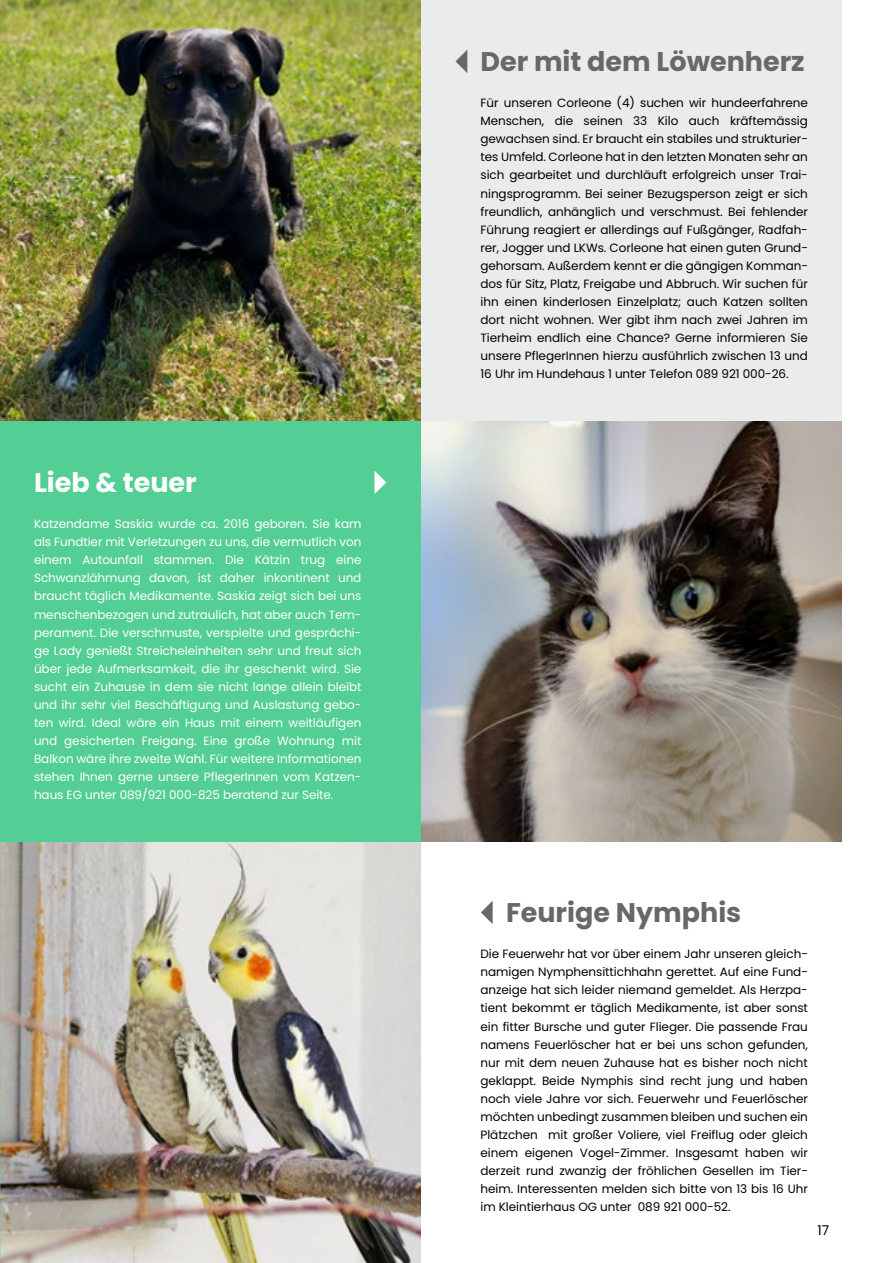
<style>
.page{position:relative;width:893px;height:1263px;background:#fff}
.page>*{position:absolute;margin:0;border:0;box-sizing:border-box;transform-origin:0 0}
.t1{font:700 27px "Poppins";color:#676868}
.t2{font:700 27px "Poppins";color:#fff}
.t3{font:13.5px "Poppins";color:#000}
.t4{font:12px/18px "Poppins";letter-spacing:-.005em;color:#000;text-align:justify}
.t5{font:12px/18px "Poppins";letter-spacing:-.005em;color:#fff;text-align:justify}
</style>
<div class="page">
<div style="left:421px;top:0;width:421px;height:421px;background:#eaebeb"></div>
<img style="left:0;top:842px;width:421px;height:421px">
<img style="left:421px;top:421px;width:421px;height:421px">
<img style="left:0;top:0;width:421px;height:421px">
<div style="left:0;top:421px;width:421px;height:421px;background:#53ce95"></div>
<h1 class="t2" style="left:34px;top:467px;width:164px">Lieb &amp; teuer</h1>
<p class="t5" style="left:34px;top:515px;width:329px">Katzendame Saskia wurde ca. 2016 geboren. Sie kam als Fundtier mit Verletzungen zu uns, die vermutlich von einem Autounfall stammen. Die Kätzin trug eine Schwanzlähmung davon, ist daher inkontinent und braucht täglich Medikamente. Saskia zeigt sich bei uns menschenbezogen und zutraulich, hat aber auch Tem&shy;perament. Die verschmuste, verspielte und gesprächi&shy;ge Lady genießt Streicheleinheiten sehr und freut sich über jede Aufmerksamkeit, die ihr geschenkt wird. Sie sucht ein Zuhause in dem sie nicht lange allein bleibt und ihr sehr viel Beschäftigung und Auslastung gebo&shy;ten wird. Ideal wäre ein Haus mit einem weitläufigen und gesicherten Freigang. Eine große Wohnung mit Balkon wäre ihre zweite Wahl. Für weitere Informationen stehen Ihnen gerne unsere PflegerInnen vom Katzen&shy;haus EG unter 089/921 000-825 beratend zur Seite.</p>
<h1 class="t1" style="left:455px;top:46px;width:351px">◂ Der mit dem Löwenherz</h1>
<p class="t4" style="left:480px;top:94px;width:329px">Für unseren Corleone (4) suchen wir hundeerfahrene Menschen, die seinen 33 Kilo auch kräftemässig gewachsen sind. Er braucht ein stabiles und strukturier&shy;tes Umfeld. Corleone hat in den letzten Monaten sehr an sich gearbeitet und durchläuft erfolgreich unser Trai&shy;ningsprogramm. Bei seiner Bezugsperson zeigt er sich freundlich, anhänglich und verschmust. Bei fehlender Führung reagiert er allerdings auf Fußgänger, Radfah&shy;rer, Jogger und LKWs. Corleone hat einen guten Grund&shy;gehorsam. Außerdem kennt er die gängigen Komman&shy;dos für Sitz, Platz, Freigabe und Abbruch. Wir suchen für ihn einen kinderlosen Einzelplatz; auch Katzen sollten dort nicht wohnen. Wer gibt ihm nach zwei Jahren im Tierheim endlich eine Chance? Gerne informieren Sie unsere PflegerInnen hierzu ausführlich zwischen 13 und 16 Uhr im Hundehaus 1 unter Telefon 089 921 000-26.</p>
<h1 class="t1" style="left:480px;top:897px;width:262px">◂ Feurige Nymphis</h1>
<p class="t4" style="left:480px;top:945px;width:329px">Die Feuerwehr hat vor über einem Jahr unseren gleich&shy;namigen Nymphensittichhahn gerettet. Auf eine Fund&shy;anzeige hat sich leider niemand gemeldet. Als Herzpa&shy;tient bekommt er täglich Medikamente, ist aber sonst ein fitter Bursche und guter Flieger. Die passende Frau namens Feuerlöscher hat er bei uns schon gefunden, nur mit dem neuen Zuhause hat es bisher noch nicht geklappt. Beide Nymphis sind recht jung und haben noch viele Jahre vor sich. Feuerwehr und Feuerlöscher möchten unbedingt zusammen bleiben und suchen ein Plätzchen mit großer Voliere, viel Freiflug oder gleich einem eigenen Vogel-Zimmer. Insgesamt haben wir derzeit rund zwanzig der fröhlichen Gesellen im Tier&shy;heim. Interessenten melden sich bitte von 13 bis 16 Uhr im Kleintierhaus OG unter 089 921 000-52.</p>
<p class="t3" style="left:817px;top:1222px;width:13px">17</p>
</div>
